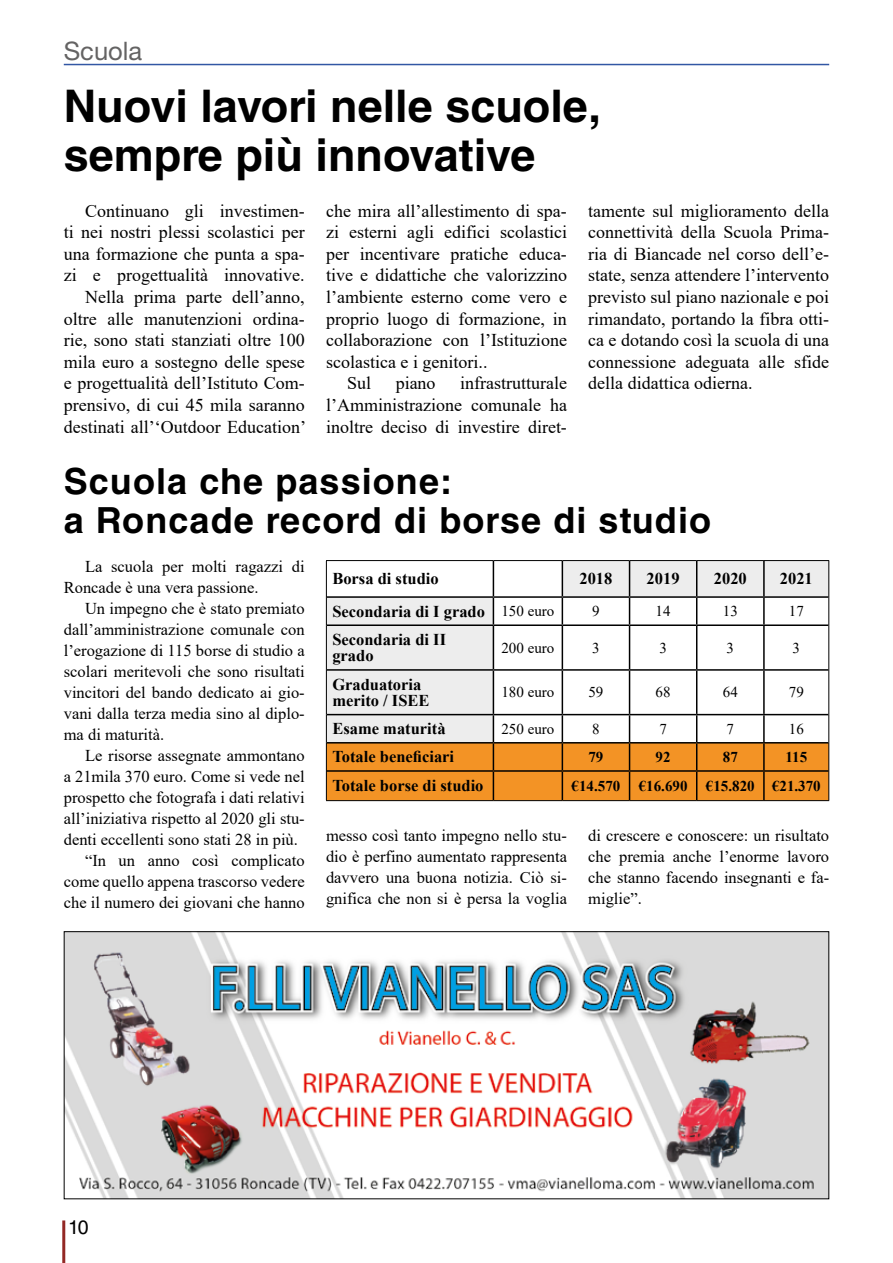
<style>
.page{position:relative;width:893px;height:1263px;background:#fff}
.page>*{position:absolute;margin:0;border:0;box-sizing:border-box;transform-origin:0 0}
.t1{font:700 45px/49.5px "Helvetica LT Std";color:#000}
.t2{font:700 36px/39px "Helvetica LT Std";letter-spacing:.03em;color:#000}
.t3{font:25.5px "Helvetica Neue LT Std";color:#646363}
.t4{font:19.5px "Helvetica LT Std";color:#000}
.t5{font:18px/21.6px "Times New Roman";color:#000;text-align:justify}
.t6{font:16.5px/21px "Times New Roman";color:#000;text-align:justify}
.t7{font:700 16.5px/16.5px "Times New Roman";color:#000}
.t8{font:15px "Times New Roman";color:#000}
.t9{font:700 15px "Times New Roman";color:#000}
.s1{font-weight:400;font-size:15px}
</style>
<div class="page">
<hr style="left:62px;top:1220px;width:3px;height:43px;background:#932825">
<hr style="left:64px;top:64px;width:765px;height:1px;background:#3257a4">
<img style="left:66px;top:933px;width:761px;height:264px">
<div style="left:64px;top:931px;width:765px;height:268px;border:1px solid #000"></div>
<svg style="left:327px;top:561px;width:501px;height:153px"></svg>
<hr style="left:493px;top:561px;width:1px;height:35px;background:#000">
<hr style="left:562px;top:561px;width:1px;height:35px;background:#000">
<hr style="left:629px;top:561px;width:1px;height:35px;background:#000">
<hr style="left:696px;top:561px;width:1px;height:35px;background:#000">
<hr style="left:763px;top:561px;width:2px;height:35px;background:#000">
<hr style="left:327px;top:596px;width:166px;height:2px;background:#000">
<hr style="left:493px;top:596px;width:69px;height:2px;background:#000">
<svg style="left:493px;top:598px;width:1px;height:26px"></svg>
<hr style="left:562px;top:596px;width:68px;height:2px;background:#000">
<svg style="left:562px;top:598px;width:1px;height:26px"></svg>
<hr style="left:630px;top:596px;width:67px;height:2px;background:#000">
<svg style="left:629px;top:598px;width:1px;height:26px"></svg>
<hr style="left:697px;top:596px;width:67px;height:2px;background:#000">
<svg style="left:696px;top:598px;width:1px;height:26px"></svg>
<hr style="left:764px;top:596px;width:64px;height:2px;background:#000">
<hr style="left:763px;top:598px;width:2px;height:26px;background:#000">
<hr style="left:327px;top:624px;width:166px;height:2px;background:#000">
<hr style="left:493px;top:624px;width:69px;height:2px;background:#000">
<hr style="left:493px;top:626px;width:1px;height:43px;background:#000">
<hr style="left:562px;top:624px;width:68px;height:2px;background:#000">
<hr style="left:562px;top:626px;width:1px;height:43px;background:#000">
<hr style="left:630px;top:624px;width:67px;height:2px;background:#000">
<hr style="left:629px;top:626px;width:1px;height:43px;background:#000">
<hr style="left:697px;top:624px;width:67px;height:2px;background:#000">
<hr style="left:696px;top:626px;width:1px;height:43px;background:#000">
<hr style="left:764px;top:624px;width:64px;height:2px;background:#000">
<hr style="left:763px;top:626px;width:2px;height:43px;background:#000">
<hr style="left:327px;top:669px;width:166px;height:2px;background:#000">
<hr style="left:493px;top:669px;width:69px;height:2px;background:#000">
<hr style="left:493px;top:671px;width:1px;height:43px;background:#000">
<hr style="left:562px;top:669px;width:68px;height:2px;background:#000">
<hr style="left:562px;top:671px;width:1px;height:43px;background:#000">
<hr style="left:630px;top:669px;width:67px;height:2px;background:#000">
<hr style="left:629px;top:671px;width:1px;height:43px;background:#000">
<hr style="left:697px;top:669px;width:67px;height:2px;background:#000">
<hr style="left:696px;top:671px;width:1px;height:43px;background:#000">
<hr style="left:764px;top:669px;width:64px;height:2px;background:#000">
<hr style="left:763px;top:671px;width:2px;height:43px;background:#000">
<hr style="left:327px;top:714px;width:166px;height:1px;background:#000">
<hr style="left:493px;top:714px;width:69px;height:1px;background:#000">
<hr style="left:562px;top:714px;width:68px;height:1px;background:#000">
<hr style="left:630px;top:714px;width:67px;height:1px;background:#000">
<hr style="left:697px;top:714px;width:67px;height:1px;background:#000">
<hr style="left:764px;top:714px;width:64px;height:1px;background:#000">
<hr style="left:326px;top:560px;width:167px;height:1px;background:#000">
<hr style="left:326px;top:561px;width:1px;height:36px;background:#000">
<hr style="left:493px;top:560px;width:69px;height:1px;background:#000">
<hr style="left:562px;top:560px;width:68px;height:1px;background:#000">
<hr style="left:630px;top:560px;width:67px;height:1px;background:#000">
<hr style="left:697px;top:560px;width:67px;height:1px;background:#000">
<hr style="left:764px;top:560px;width:65px;height:1px;background:#000">
<hr style="left:828px;top:561px;width:1px;height:36px;background:#000">
<svg style="left:326px;top:597px;width:1px;height:28px"></svg>
<svg style="left:828px;top:597px;width:1px;height:28px"></svg>
<hr style="left:326px;top:625px;width:1px;height:45px;background:#000">
<hr style="left:828px;top:625px;width:1px;height:45px;background:#000">
<hr style="left:326px;top:670px;width:1px;height:45px;background:#000">
<hr style="left:828px;top:670px;width:1px;height:45px;background:#000">
<svg style="left:326px;top:715px;width:503px;height:85px"></svg>
<hr style="left:326px;top:800px;width:167px;height:1px;background:#000">
<hr style="left:493px;top:800px;width:69px;height:1px;background:#000">
<hr style="left:562px;top:800px;width:68px;height:1px;background:#000">
<hr style="left:630px;top:800px;width:67px;height:1px;background:#000">
<hr style="left:697px;top:800px;width:67px;height:1px;background:#000">
<hr style="left:764px;top:800px;width:65px;height:1px;background:#000">
<h3 class="t3" style="left:64px;top:35px;width:80px">Scuola</h3>
<h1 class="t1" style="left:64px;top:80px;width:539px">Nuovi lavori nelle scuole, sempre più innovative</h1>
<p class="t5" style="left:64px;top:199px;width:244px;text-align:right">Continuano gli investimen-<br>ti nei nostri plessi scolastici per una formazione che punta a spa&shy;zi e progettualità innovative.<br>Nella prima parte dell’anno, oltre alle manutenzioni ordina&shy;rie, sono stati stanziati oltre 100 mila euro a sostegno delle spese e progettualità dell’Istituto Com&shy;prensivo, di cui 45 mila saranno destinati all’‘Outdoor Education’</p>
<p class="t5" style="left:326px;top:199px;width:242px">che mira all’allestimento di spa-</p>
<p class="t5" style="left:588px;top:199px;width:242px">tamente sul miglioramento della connettività della Scuola Prima&shy;ria di Biancade nel corso dell’e&shy;state, senza attendere l’intervento previsto sul piano nazionale e poi rimandato, portando la fibra otti&shy;ca e dotando così la scuola di una connessione adeguata alle sfide della didattica odierna.</p>
<p class="t5" style="left:326px;top:221px;width:242px">zi esterni agli edifici scolastici</p>
<p class="t5" style="left:326px;top:242px;width:242px">per incentivare pratiche educa-</p>
<p class="t5" style="left:326px;top:264px;width:242px">tive e didattiche che valorizzino</p>
<p class="t5" style="left:326px;top:286px;width:242px">l’ambiente esterno come vero e</p>
<p class="t5" style="left:326px;top:307px;width:242px">proprio luogo di formazione, in</p>
<p class="t5" style="left:326px;top:329px;width:242px">collaborazione con l’Istituzione</p>
<p class="t5" style="left:326px;top:350px;width:163px">scolastica e i genitori..</p>
<p class="t5" style="left:347px;top:372px;width:26px">Sul</p>
<p class="t5" style="left:396px;top:372px;width:41px">piano</p>
<p class="t5" style="left:326px;top:372px;width:242px;text-indent:134px">infrastrutturale l’Amministrazione comunale ha inoltre deciso di investire diret-</p>
<h2 class="t2" style="left:64px;top:461px;width:649px">Scuola che passione:<br>a Roncade record di borse di studio</h2>
<p class="t6" style="left:64px;top:555px;width:242px;text-indent:21px">La scuola per molti ragazzi di<br>Roncade è una vera passione.</p>
<p class="t6" style="left:64px;top:597px;width:242px;text-indent:21px">Un impegno che è stato premiato dall’amministrazione comunale con l’erogazione di 115 borse di studio a scolari meritevoli che sono risultati vincitori del bando dedicato ai gio&shy;vani dalla terza media sino al diplo&shy;ma di maturità.</p>
<p class="t6" style="left:85px;top:744px;width:221px">Le risorse assegnate ammontano</p>
<p class="t6" style="left:64px;top:765px;width:242px">a 21mila 370 euro. Come si vede nel</p>
<p class="t6" style="left:64px;top:786px;width:242px">prospetto che fotografa i dati relativi</p>
<p class="t6" style="left:64px;top:807px;width:242px">all’iniziativa rispetto al 2020 gli stu-</p>
<p class="t6" style="left:64px;top:828px;width:236px">denti eccellenti sono stati 28 in più.</p>
<p class="t6" style="left:85px;top:849px;width:221px">“In un anno così complicato</p>
<p class="t6" style="left:64px;top:870px;width:242px">come quello appena trascorso vedere</p>
<p class="t6" style="left:64px;top:891px;width:242px">che il numero dei giovani che hanno</p>
<p class="t7" style="left:332px;top:570px;width:108px">Borsa di studio</p>
<p class="t7" style="left:579px;top:570px;width:34px">2018</p>
<p class="t7" style="left:647px;top:570px;width:34px">2019</p>
<p class="t7" style="left:714px;top:570px;width:34px">2020</p>
<p class="t7" style="left:780px;top:570px;width:34px">2021</p>
<p class="t7" style="left:332px;top:602px;width:223px">Secondaria di I grado <span class="s1">150 euro</span></p>
<p class="t8" style="left:592px;top:601px;width:9px">9</p>
<p class="t8" style="left:656px;top:601px;width:16px">14</p>
<p class="t8" style="left:723px;top:601px;width:16px">13</p>
<p class="t8" style="left:789px;top:601px;width:16px">17</p>
<p class="t7" style="left:332px;top:631px;width:115px">Secondaria di II grado</p>
<p class="t8" style="left:501px;top:637px;width:54px">200 euro</p>
<p class="t8" style="left:592px;top:637px;width:9px">3</p>
<p class="t8" style="left:659px;top:637px;width:9px">3</p>
<p class="t8" style="left:727px;top:637px;width:9px">3</p>
<p class="t8" style="left:793px;top:637px;width:9px">3</p>
<p class="t7" style="left:332px;top:675px;width:99px">Graduatoria merito / ISEE</p>
<p class="t8" style="left:501px;top:682px;width:54px">180 euro</p>
<p class="t8" style="left:588px;top:682px;width:16px">59</p>
<p class="t8" style="left:656px;top:682px;width:16px">68</p>
<p class="t8" style="left:723px;top:682px;width:16px">64</p>
<p class="t8" style="left:789px;top:682px;width:16px">79</p>
<p class="t7" style="left:332px;top:720px;width:115px">Esame maturità</p>
<p class="t8" style="left:501px;top:718px;width:54px">250 euro</p>
<p class="t8" style="left:592px;top:718px;width:9px">8</p>
<p class="t8" style="left:659px;top:718px;width:9px">7</p>
<p class="t8" style="left:727px;top:718px;width:9px">7</p>
<p class="t8" style="left:789px;top:718px;width:16px">16</p>
<p class="t7" style="left:332px;top:748px;width:123px">Totale beneficiari</p>
<p class="t9" style="left:588px;top:746px;width:16px">79</p>
<p class="t9" style="left:656px;top:746px;width:16px">92</p>
<p class="t9" style="left:723px;top:746px;width:16px">87</p>
<p class="t9" style="left:785px;top:746px;width:23px">115</p>
<p class="t7" style="left:332px;top:777px;width:153px">Totale borse di studio</p>
<p class="t9" style="left:572px;top:775px;width:251px">€14.570 €16.690 €15.820 €21.370</p>
<p class="t6" style="left:326px;top:825px;width:242px">messo così tanto impegno nello stu&shy;dio è perfino aumentato rappresenta davvero una buona notizia. Ciò si&shy;gnifica che non si è persa la voglia</p>
<p class="t6" style="left:588px;top:825px;width:242px">di crescere e conoscere: un risultato che premia anche l’enorme lavoro che stanno facendo insegnanti e fa&shy;miglie”.</p>
<p class="t4" style="left:68px;top:1216px;width:22px">10</p>
</div>
